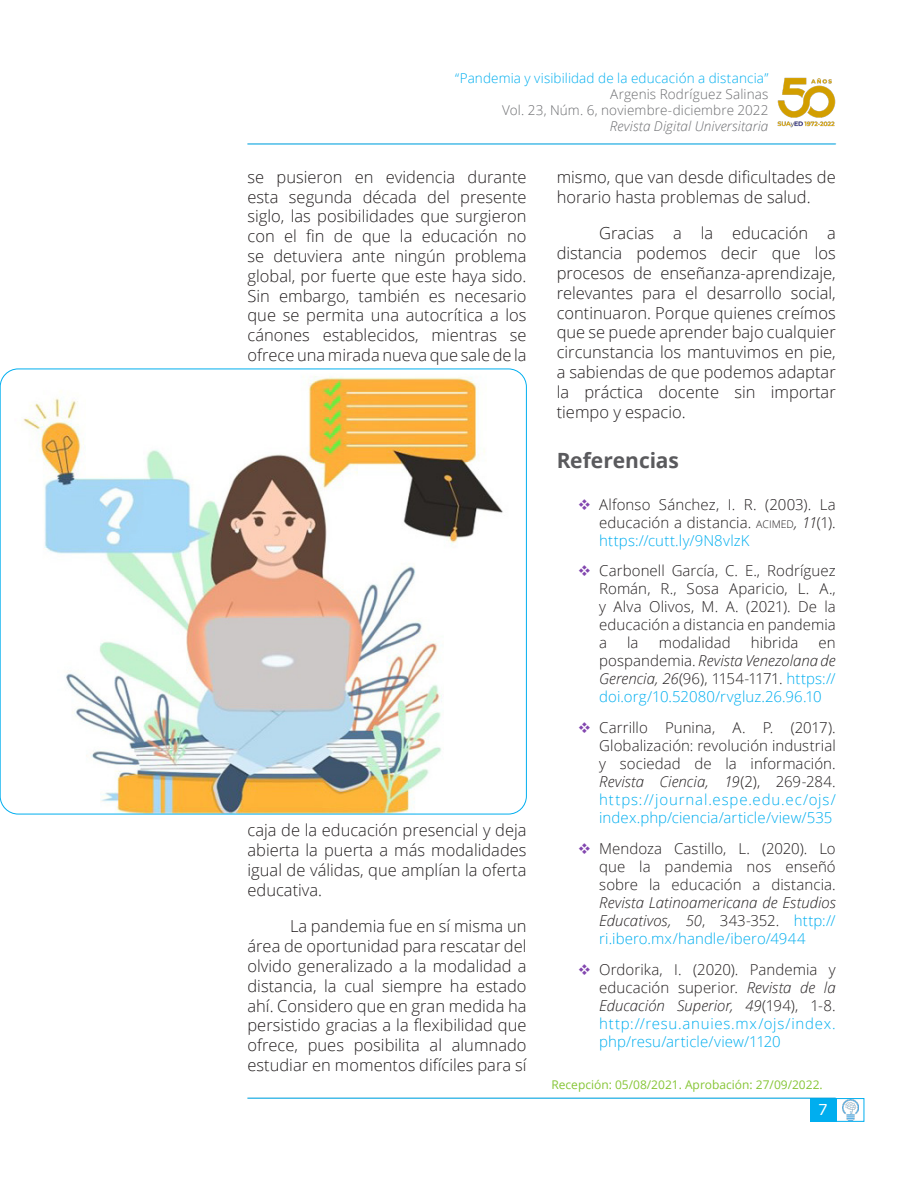
<style>
.page{position:relative;width:918px;height:1188px;background:#fff}
.page>*{position:absolute;margin:0;border:0;box-sizing:border-box;transform-origin:0 0}
.subtitulo-1{font:700 21px "Open Sans";color:#5a5a5d}
.texto_sangria{font:300 16.5px/19.8px "Open Sans";color:#231f20;text-align:justify}
.t1{font:300 15px/18px "Open Sans";letter-spacing:.005em;color:#231f20;text-align:justify}
.t2{font:300 15px/18px "Open Sans";letter-spacing:.01em;color:#00aeef;text-align:justify}
.t3{font:15px "Verdana";color:#fff}
.t4{font:300 13.5px/16.2px "Open Sans";letter-spacing:.01em;color:#6c6d70;text-align:right}
.t5{font:300 13.5px "Open Sans";letter-spacing:.01em;color:#00aeef}
.t6{font:italic 300 13.5px "Open Sans";letter-spacing:.005em;color:#6c6d70}
.recepcion{font:12px "Open Sans";color:#86c536}
.s1{color:#8246af}
.s2{font-size:10.5px}
.s3{font-style:italic}
.s4{color:#00aeef}
.s5{color:#231f20}
.s6{font-style:italic;color:#231f20}
</style>
<div class="page">
<div style="left:810px;top:1098px;width:26px;height:24px;background:#00aeef"></div>
<hr style="left:247px;top:1097px;width:589px;height:2px;background:#a3d9ee">
<hr style="left:247px;top:1098px;width:589px;height:1px;background:#00aeef">
<div style="left:836px;top:1098px;width:28px;height:24px;border:1px solid #00aeef"></div>
<img style="left:842px;top:1099px;width:17px;height:22px">
<hr style="left:247px;top:143px;width:589px;height:2px;background:#71c7e9">
<hr style="left:247px;top:144px;width:589px;height:1px;background:#00aeef">
<img style="left:777px;top:77px;width:59px;height:51px">
<img style="left:0;top:369px;width:526px;height:445px">
<p class="t5" style="left:455px;top:69px;width:315px">“Pandemia y visibilidad de la educación a distancia”</p>
<p class="t4" style="left:502px;top:86px;width:268px">Argenis Rodríguez Salinas<br>Vol. 23, Núm. 6, noviembre-diciembre 2022</p>
<p class="t6" style="left:610px;top:117px;width:160px">Revista Digital Universitaria</p>
<p class="texto_sangria" style="left:248px;top:166px;width:281px">se pusieron en evidencia durante esta segunda década del presente siglo, las posibilidades que surgieron con el fin de que la educación no se detuviera ante ningún problema global, por fuerte que este haya sido.<br>Sin embargo, también es necesario que se permita una autocrítica a los cánones establecidos, mientras se ofrece una mirada nueva que sale de la</p>
<p class="texto_sangria" style="left:557px;top:166px;width:281px">mismo, que van desde dificultades de horario hasta problemas de salud.</p>
<p class="texto_sangria" style="left:557px;top:223px;width:281px;text-indent:43px">Gracias a la educación a distancia podemos decir que los procesos de enseñanza-aprendizaje, relevantes para el desarrollo social, continuaron. Porque quienes creímos que se puede aprender bajo cualquier circunstancia los mantuvimos en pie, a sabiendas de que podemos adaptar la práctica docente sin importar tiempo y espacio.</p>
<p class="subtitulo-1" style="left:557px;top:446px;width:124px">Referencias</p>
<p class="t1" style="left:599px;top:495px;width:238px;text-indent:-21px"><span class="s1">❖</span> Alfonso Sánchez, I. R. (2003). La educación a distancia. <span class="s2">ACIMED</span><span class="s3">, 11</span>(1). <span class="s4">https://cutt.ly/9N8vlzK</span></p>
<p class="t1" style="left:599px;top:562px;width:238px;text-indent:-21px"><span class="s1">❖</span> Carbonell García, C. E., Rodríguez Román, R., Sosa Aparicio, L. A., y Alva Olivos, M. A. (2021). De la educación a distancia en pandemia a</p>
<p class="t1" style="left:627px;top:634px;width:13px">la</p>
<p class="t1" style="left:659px;top:634px;width:74px">modalidad</p>
<p class="t1" style="left:751px;top:634px;width:49px">hibrida</p>
<p class="t2" style="left:599px;top:634px;width:238px;text-indent:219px"><span class="s5">en pospandemia.</span> <span class="s6">Revista Venezolana de Gerencia, 26</span><span class="s5">(96), 1154-1171.</span> https:// doi.org/10.52080/rvgluz.26.96.10</p>
<p class="t1" style="left:599px;top:718px;width:238px;text-indent:-21px"><span class="s1">❖</span> Carrillo Punina, A. P. (2017).<br>Globalización: revolución industrial y sociedad de la información.<br><span class="s3">Revista Ciencia, 19</span>(2), 269-284. <span class="s4">https://journal.espe.edu.ec/ojs/ index.php/ciencia/article/view/535</span></p>
<p class="t1" style="left:599px;top:839px;width:238px;text-indent:-21px"><span class="s1">❖</span> Mendoza Castillo, L. (2020). Lo que la pandemia nos enseñó sobre la educación a distancia.<br><span class="s3">Revista Latinoamericana de Estudios Educativos, 50</span>, 343-352. <span class="s4">http:// ri.ibero.mx/handle/ibero/4944</span></p>
<p class="t2" style="left:599px;top:960px;width:238px;text-indent:-21px"><span class="s1">❖</span> <span class="s5">Ordorika, I. (2020). Pandemia y educación superior.</span> <span class="s6">Revista de la Educación Superior, 49</span><span class="s5">(194), 1-8. </span>http://resu.anuies.mx/ojs/index. php/resu/article/view/1120</p>
<p class="recepcion" style="left:551px;top:1077px;width:273px">Recepción: 05/08/2021. Aprobación: 27/09/2022.</p>
<p class="texto_sangria" style="left:248px;top:820px;width:281px">caja de la educación presencial y deja abierta la puerta a más modalidades igual de válidas, que amplían la oferta educativa.</p>
<p class="texto_sangria" style="left:248px;top:916px;width:281px;text-indent:43px">La pandemia fue en sí misma un área de oportunidad para rescatar del olvido generalizado a la modalidad a distancia, la cual siempre ha estado ahí. Considero que en gran medida ha persistido gracias a la flexibilidad que ofrece, pues posibilita al alumnado estudiar en momentos difíciles para sí</p>
<p class="t3" style="left:818px;top:1097px;width:38px">7 7</p>
</div>
